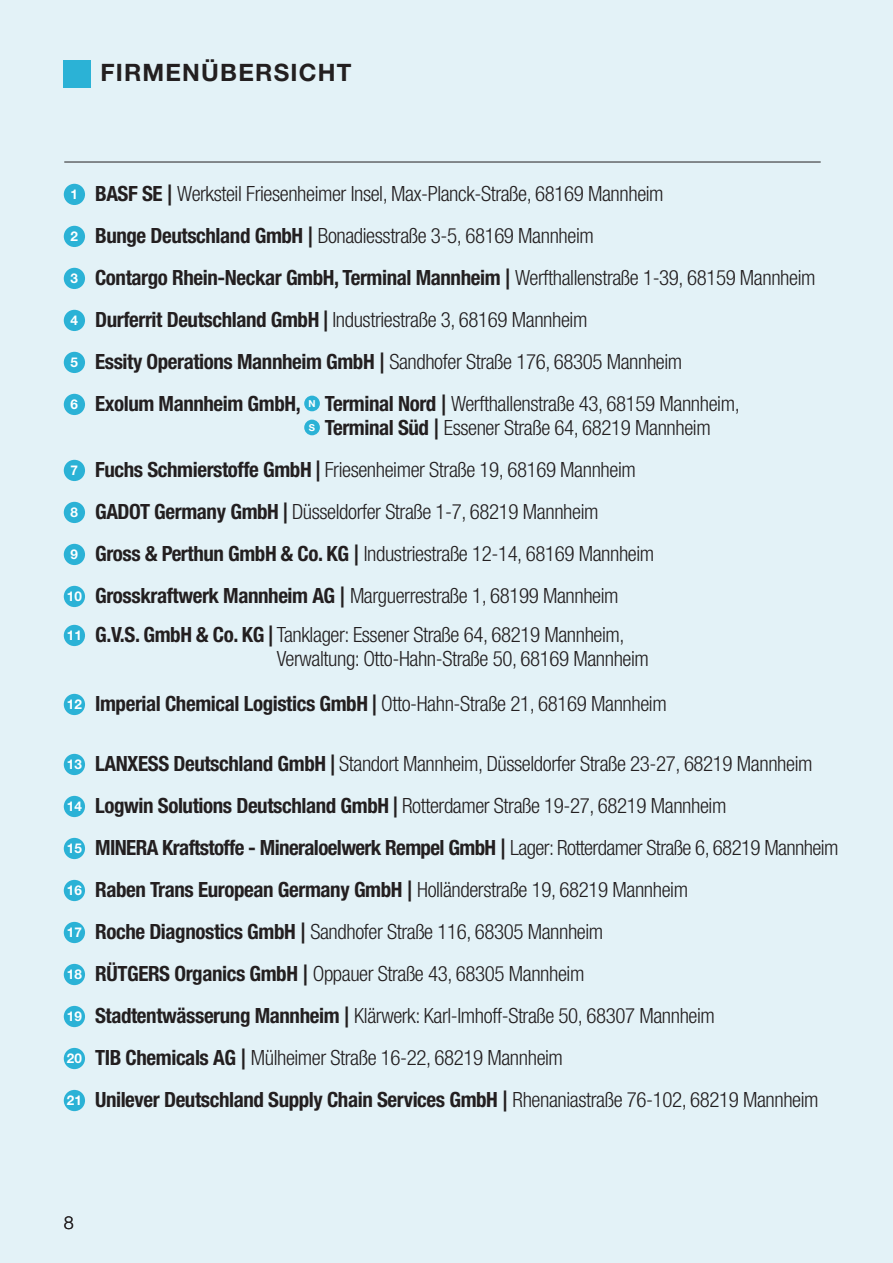
<style>
.page{position:relative;width:893px;height:1263px;background:#e3f2f7}
.page>*{position:absolute;margin:0;border:0;box-sizing:border-box;transform-origin:0 0}
.t1{font:700 24px "Helvetica Neue LT Pro";letter-spacing:.05em;color:#231f20}
.t2{font:300 condensed 21px/24px "Helvetica Neue LT Pro";letter-spacing:-.02em;color:#231f20}
.t3{font:700 condensed 21px "Helvetica Neue LT Pro";letter-spacing:-.02em;color:#231f20}
.t4{font:300 18px "Helvetica Neue LT";color:#231f20}
.t5{font:700 13.5px "Helvetica Neue LT Pro";color:#fff}
.t6{font:700 9.6px "Helvetica Neue LT Pro";color:#fff}
.s1{font-weight:700}
.s2{font-weight:700;font-stretch:normal}
.s3{font-stretch:normal}
.s4{font-weight:300}
</style>
<div class="page">
<div style="left:64px;top:60px;width:27px;height:27px;background:#2bb2d6"></div>
<div style="left:64px;top:184px;width:21px;height:21px;background:#2bb2d6;border-radius:50%"></div>
<div style="left:64px;top:226px;width:21px;height:21px;background:#2bb2d6;border-radius:50%"></div>
<div style="left:64px;top:268px;width:21px;height:21px;background:#2bb2d6;border-radius:50%"></div>
<div style="left:64px;top:310px;width:21px;height:21px;background:#2bb2d6;border-radius:50%"></div>
<div style="left:64px;top:352px;width:21px;height:21px;background:#2bb2d6;border-radius:50%"></div>
<div style="left:64px;top:394px;width:21px;height:21px;background:#2bb2d6;border-radius:50%"></div>
<div style="left:304px;top:396px;width:16px;height:15px;background:#2bb2d6;border-radius:50%"></div>
<div style="left:304px;top:420px;width:16px;height:15px;background:#2bb2d6;border-radius:50%"></div>
<div style="left:64px;top:460px;width:21px;height:21px;background:#2bb2d6;border-radius:50%"></div>
<div style="left:64px;top:502px;width:21px;height:21px;background:#2bb2d6;border-radius:50%"></div>
<div style="left:64px;top:544px;width:21px;height:21px;background:#2bb2d6;border-radius:50%"></div>
<div style="left:64px;top:586px;width:21px;height:21px;background:#2bb2d6;border-radius:50%"></div>
<div style="left:64px;top:625px;width:21px;height:21px;background:#2bb2d6;border-radius:50%"></div>
<div style="left:64px;top:694px;width:21px;height:21px;background:#2bb2d6;border-radius:50%"></div>
<div style="left:64px;top:754px;width:21px;height:21px;background:#2bb2d6;border-radius:50%"></div>
<div style="left:64px;top:796px;width:21px;height:21px;background:#2bb2d6;border-radius:50%"></div>
<div style="left:64px;top:838px;width:21px;height:21px;background:#2bb2d6;border-radius:50%"></div>
<div style="left:64px;top:880px;width:21px;height:21px;background:#2bb2d6;border-radius:50%"></div>
<div style="left:64px;top:922px;width:21px;height:21px;background:#2bb2d6;border-radius:50%"></div>
<div style="left:64px;top:964px;width:21px;height:21px;background:#2bb2d6;border-radius:50%"></div>
<div style="left:64px;top:1006px;width:21px;height:21px;background:#2bb2d6;border-radius:50%"></div>
<div style="left:64px;top:1048px;width:21px;height:21px;background:#2bb2d6;border-radius:50%"></div>
<div style="left:64px;top:1090px;width:21px;height:21px;background:#2bb2d6;border-radius:50%"></div>
<hr style="left:64px;top:161px;width:757px;height:2px;background:#231f20">
<p class="t1" style="left:100px;top:58px;width:252px">FIRMENÜBERSICHT</p>
<p class="t5" style="left:71px;top:186px;width:9px">1</p>
<p class="t2" style="left:95px;top:182px;width:570px"><span class="s1">BASF SE</span> <span class="s2">|</span> Werksteil Friesenheimer Insel, Max-Planck-Straße, 68169 Mannheim</p>
<p class="t5" style="left:71px;top:228px;width:9px">2</p>
<p class="t2" style="left:95px;top:224px;width:500px"><span class="s1">Bunge Deutschland GmbH</span> <span class="s2">|</span> Bonadiesstraße 3-5, 68169 Mannheim</p>
<p class="t5" style="left:71px;top:270px;width:9px">3</p>
<p class="t3" style="left:95px;top:265px;width:722px">Contargo Rhein-Neckar GmbH, Terminal Mannheim <span class="s3">|</span> <span class="s4">Werfthallenstraße 1-39, 68159 Mannheim</span></p>
<p class="t5" style="left:71px;top:312px;width:9px">4</p>
<p class="t2" style="left:95px;top:308px;width:494px"><span class="s1">Durferrit Deutschland GmbH</span> <span class="s2">|</span> Industriestraße 3, 68169 Mannheim</p>
<p class="t5" style="left:71px;top:354px;width:9px">5</p>
<p class="t2" style="left:95px;top:350px;width:589px"><span class="s1">Essity Operations Mannheim GmbH</span> <span class="s2">|</span> Sandhofer Straße 176, 68305 Mannheim</p>
<p class="t5" style="left:71px;top:396px;width:9px">6</p>
<p class="t3" style="left:95px;top:391px;width:207px">Exolum Mannheim GmbH,</p>
<p class="t6" style="left:308px;top:397px;width:9px">N</p>
<p class="t2" style="left:325px;top:392px;width:416px"><span class="s1">Terminal Nord</span> <span class="s2">|</span> Werfthallenstraße 43, 68159 Mannheim,</p>
<p class="t6" style="left:309px;top:421px;width:8px">S</p>
<p class="t2" style="left:325px;top:416px;width:387px"><span class="s1">Terminal Süd</span> <span class="s2">|</span> Essener Straße 64, 68219 Mannheim</p>
<p class="t5" style="left:71px;top:462px;width:9px">7</p>
<p class="t2" style="left:95px;top:458px;width:542px"><span class="s1">Fuchs Schmierstoffe GmbH</span> <span class="s2">|</span> Friesenheimer Straße 19, 68169 Mannheim</p>
<p class="t5" style="left:71px;top:504px;width:9px">8</p>
<p class="t2" style="left:95px;top:500px;width:505px"><span class="s1">GADOT Germany GmbH</span> <span class="s2">|</span> Düsseldorfer Straße 1-7, 68219 Mannheim</p>
<p class="t5" style="left:71px;top:546px;width:9px">9</p>
<p class="t2" style="left:95px;top:542px;width:561px"><span class="s1">Gross &amp; Perthun GmbH &amp; Co. KG</span> <span class="s2">|</span> Industriestraße 12-14, 68169 Mannheim</p>
<p class="t5" style="left:67px;top:588px;width:17px">10</p>
<p class="t2" style="left:95px;top:584px;width:525px"><span class="s1">Grosskraftwerk Mannheim AG</span> <span class="s2">|</span> Marguerrestraße 1, 68199 Mannheim</p>
<p class="t5" style="left:67px;top:627px;width:17px">11</p>
<p class="t2" style="left:277px;top:623px;width:374px;text-indent:-182px"><span class="s1">G.V.S. GmbH &amp; Co. KG</span> <span class="s2">|</span> Tanklager: Essener Straße 64, 68219 Mannheim,<br>Verwaltung: Otto-Hahn-Straße 50, 68169 Mannheim</p>
<p class="t5" style="left:67px;top:696px;width:17px">12</p>
<p class="t2" style="left:95px;top:692px;width:573px"><span class="s1">Imperial Chemical Logistics GmbH</span> <span class="s2">|</span> Otto-Hahn-Straße 21, 68169 Mannheim</p>
<p class="t5" style="left:67px;top:756px;width:17px">13</p>
<p class="t2" style="left:95px;top:752px;width:719px"><span class="s1">LANXESS Deutschland GmbH</span> <span class="s2">|</span> Standort Mannheim, Düsseldorfer Straße 23-27, 68219 Mannheim</p>
<p class="t5" style="left:67px;top:798px;width:17px">14</p>
<p class="t2" style="left:95px;top:794px;width:633px"><span class="s1">Logwin Solutions Deutschland GmbH</span> <span class="s2">|</span> Rotterdamer Straße 19-27, 68219 Mannheim</p>
<p class="t5" style="left:67px;top:840px;width:17px">15</p>
<p class="t3" style="left:95px;top:835px;width:745px">MINERA Kraftstoffe - Mineraloelwerk Rempel GmbH <span class="s3">|</span> <span class="s4">Lager: Rotterdamer Straße 6, 68219 Mannheim</span></p>
<p class="t5" style="left:67px;top:882px;width:17px">16</p>
<p class="t2" style="left:95px;top:878px;width:594px"><span class="s1">Raben Trans European Germany GmbH</span> <span class="s2">|</span> Holländerstraße 19, 68219 Mannheim</p>
<p class="t5" style="left:67px;top:924px;width:17px">17</p>
<p class="t2" style="left:95px;top:920px;width:510px"><span class="s1">Roche Diagnostics GmbH</span> <span class="s2">|</span> Sandhofer Straße 116, 68305 Mannheim</p>
<p class="t5" style="left:67px;top:966px;width:17px">18</p>
<p class="t2" style="left:95px;top:962px;width:491px"><span class="s1">RÜTGERS Organics GmbH</span> <span class="s2">|</span> Oppauer Straße 43, 68305 Mannheim</p>
<p class="t5" style="left:67px;top:1008px;width:17px">19</p>
<p class="t2" style="left:95px;top:1004px;width:621px"><span class="s1">Stadtentwässerung Mannheim</span> <span class="s2">|</span> Klärwerk: Karl-Imhoff-Straße 50, 68307 Mannheim</p>
<p class="t5" style="left:67px;top:1050px;width:17px">20</p>
<p class="t2" style="left:95px;top:1046px;width:469px"><span class="s1">TIB Chemicals AG</span> <span class="s2">|</span> Mülheimer Straße 16-22, 68219 Mannheim</p>
<p class="t5" style="left:67px;top:1092px;width:17px">21</p>
<p class="t3" style="left:95px;top:1087px;width:725px">Unilever Deutschland Supply Chain Services GmbH <span class="s3">|</span> <span class="s4">Rhenaniastraße 76-102, 68219 Mannheim</span></p>
<p class="t4" style="left:64px;top:1212px;width:12px">8</p>
</div>
